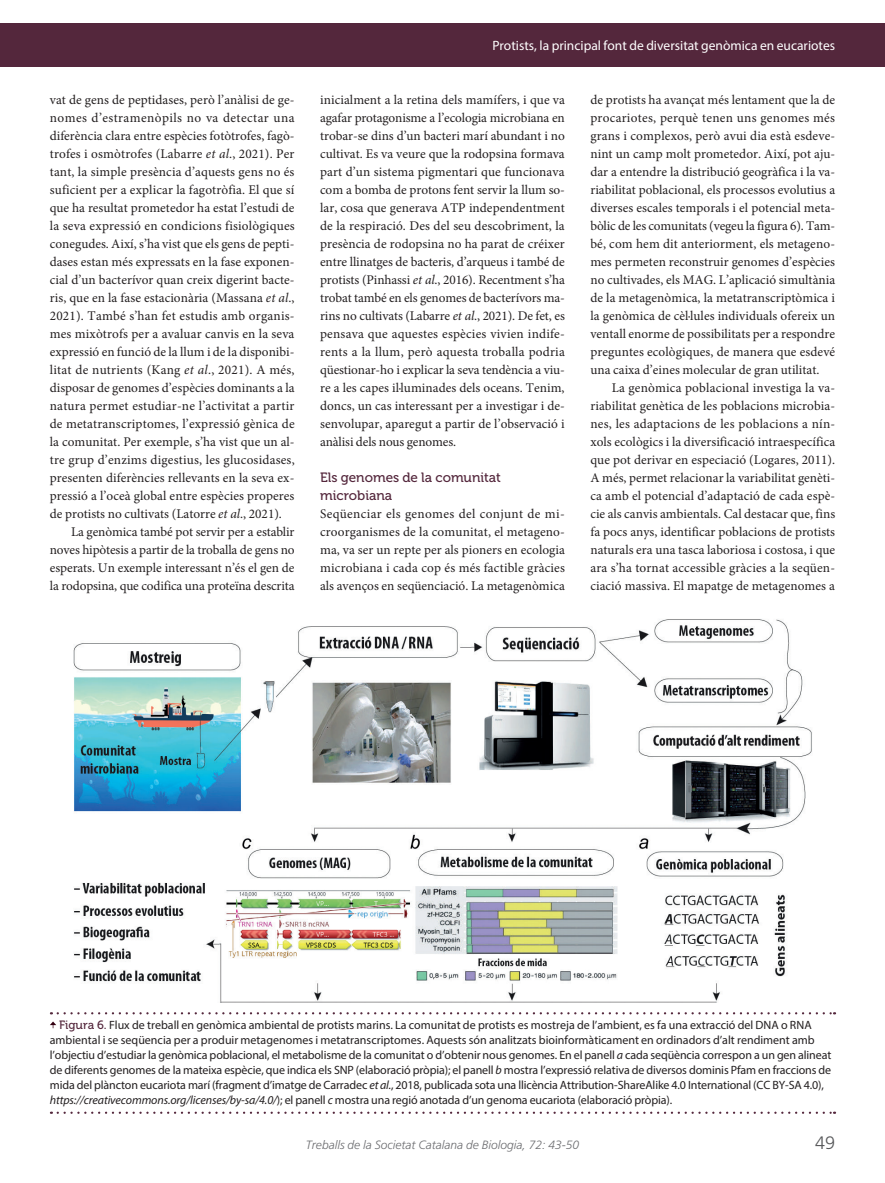
<style>
.page{position:relative;width:885px;height:1183px;background:#fff}
.page>*{position:absolute;margin:0;border:0;box-sizing:border-box;transform-origin:0 0}
.t1{font:300 18px "Frutiger LT Std";color:#57585a}
.t2{font:13.5px "Myriad Pro";color:#fff}
.L2{font:13.5px/18px "Museo 500";color:#54273c}
.Z{font:13.35px/18px "Minion Pro";letter-spacing:.005em;color:#231f20;text-align:justify}
.Z0{font:13.35px/18px "Minion Pro";color:#231f20;text-align:justify}
.Peu_figura{font:12px/15px "Myriad Pro";letter-spacing:-.01em;color:#231f20}
.t3{font:italic 300 12px "Frutiger LT Std";color:#6c6d70}
.s1{font-style:italic}
.s2{font-family:"Museo 500";color:#54273c}
</style>
<div class="page">
<div style="left:0;top:23px;width:884px;height:44px;background:#54273c"></div>
<img style="left:73px;top:619px;width:739px;height:383px">
<svg style="left:58px;top:1012px;width:777px;height:2px"></svg>
<svg style="left:58px;top:1111px;width:777px;height:2px"></svg>
<svg style="left:50px;top:1021px;width:6px;height:7px"></svg>
<p class="Z" style="left:50px;top:91px;width:246px">vat de gens de peptidases, però l’anàlisi de ge&shy;nomes d’estramenòpils no va detectar una diferència clara entre espècies fotòtrofes, fagò&shy;trofes i osmòtrofes (Labarre <span class="s1">et al</span>., 2021). Per tant, la simple presència d’aquests gens no és suficient per a explicar la fagotròfia. El que sí que ha resultat prometedor ha estat l’estudi de la seva expressió en condicions fisiològiques conegudes. Així, s’ha vist que els gens de pepti&shy;dases estan més expressats en la fase exponen&shy;cial d’un bacterívor quan creix digerint bacte&shy;ris, que en la fase estacionària (Massana <span class="s1">et al</span>., 2021). També s’han fet estudis amb organis&shy;mes mixòtrofs per a avaluar canvis en la seva expressió en funció de la llum i de la disponibi&shy;litat de nutrients (Kang <span class="s1">et al</span>., 2021). A més, disposar de genomes d’espècies dominants a la natura permet estudiar-ne l’activitat a partir de metatranscriptomes, l’expressió gènica de la comunitat. Per exemple, s’ha vist que un al&shy;tre grup d’enzims digestius, les glucosidases, presenten diferències rellevants en la seva ex&shy;pressió a l’oceà global entre espècies properes de protists no cultivats (Latorre <span class="s1">et al</span>., 2021).</p>
<p class="Z" style="left:50px;top:523px;width:246px;text-indent:21px">La genòmica també pot servir per a establir noves hipòtesis a partir de la troballa de gens no esperats. Un exemple interessant n’és el gen de la rodopsina, que codifica una proteïna descrita</p>
<p class="t2" style="left:492px;top:37px;width:344px">Protists, la principal font de diversitat genòmica en eucariotes</p>
<p class="Z" style="left:320px;top:91px;width:246px">inicialment a la retina dels mamífers, i que va agafar protagonisme a l’ecologia microbiana en trobar-se dins d’un bacteri marí abundant i no cultivat. Es va veure que la rodopsina formava part d’un sistema pigmentari que funcionava com a bomba de protons fent servir la llum so&shy;lar, cosa que generava ATP independentment de la respiració. Des del seu descobriment, la presència de rodopsina no ha parat de créixer entre llinatges de bacteris, d’arqueus i també de protists (Pinhassi <span class="s1">et al</span>., 2016). Recentment s’ha trobat també en els genomes de bacterívors ma&shy;rins no cultivats (Labarre <span class="s1">et al</span>., 2021). De fet, es pensava que aquestes espècies vivien indife&shy;rents a la llum, però aquesta troballa podria qüestionar-ho i explicar la seva tendència a viu&shy;re a les capes il·luminades dels oceans. Tenim, doncs, un cas interessant per a investigar i de&shy;senvolupar, aparegut a partir de l’observació i anàlisi dels nous genomes.</p>
<p class="L2" style="left:320px;top:468px;width:182px">Els genomes de la comunitat microbiana</p>
<p class="Z0" style="left:320px;top:505px;width:246px">Seqüenciar els genomes del conjunt de mi&shy;croorganismes de la comunitat, el metageno&shy;ma, va ser un repte per als pioners en ecologia microbiana i cada cop és més factible gràcies als avenços en seqüenciació. La metagenòmica</p>
<p class="Z0" style="left:590px;top:91px;width:246px">de protists ha avançat més lentament que la de procariotes, perquè tenen uns genomes més grans i complexos, però avui dia està esdeve&shy;nint un camp molt prometedor. Així, pot aju&shy;dar a entendre la distribució geogràfica i la va&shy;riabilitat poblacional, els processos evolutius a diverses escales temporals i el potencial meta&shy;bòlic de les comunitats (vegeu la figura 6). Tam&shy;bé, com hem dit anteriorment, els metageno&shy;mes permeten reconstruir genomes d’espècies no cultivades, els MAG. L’aplicació simultània de la metagenòmica, la metatranscriptòmica i la genòmica de cèl·lules individuals ofereix un ventall enorme de possibilitats per a respondre preguntes ecològiques, de manera que esdevé una caixa d’eines molecular de gran utilitat.</p>
<p class="Z" style="left:590px;top:379px;width:246px;text-indent:21px">La genòmica poblacional investiga la va&shy;riabilitat genètica de les poblacions microbia&shy;nes, les adaptacions de les poblacions a nín&shy;xols ecològics i la diversificació intraespecífica que pot derivar en especiació (Logares, 2011).<br>A més, permet relacionar la variabilitat genèti&shy;ca amb el potencial d’adaptació de cada espè&shy;cie als canvis ambientals. Cal destacar que, fins fa pocs anys, identificar poblacions de protists naturals era una tasca laboriosa i costosa, i que ara s’ha tornat accessible gràcies a la seqüen&shy;ciació massiva. El mapatge de metagenomes a</p>
<p class="Peu_figura" style="left:50px;top:1017px;width:783px;text-indent:9px"><span class="s2">Figura 6.</span> Flux de treball en genòmica ambiental de protists marins. La comunitat de protists es mostreja de l’ambient, es fa una extracció del DNA o RNA ambiental i se seqüencia per a produir metagenomes i metatranscriptomes. Aquests són analitzats bioinformàticament en ordinadors d’alt rendiment amb l’objectiu d’estudiar la genòmica poblacional, el metabolisme de la comunitat o d’obtenir nous genomes. En el panell <span class="s1">a</span> cada seqüència correspon a un gen alineat de diferents genomes de la mateixa espècie, que indica els SNP (elaboració pròpia); el panell <span class="s1">b</span> mostra l’expressió relativa de diversos dominis Pfam en fraccions de mida del plàncton eucariota marí (fragment d’imatge de Carradec <span class="s1">et al.</span>, 2018, publicada sota una llicència Attribution-ShareAlike 4.0 International (CC BY-SA 4.0), <span class="s1">https://creativecommons.org/licenses/by-sa/4.0/</span>); el panell <span class="s1">c</span> mostra una regió anotada d’un genoma eucariota (elaboració pròpia).</p>
<p class="t3" style="left:306px;top:1137px;width:274px">Treballs de la Societat Catalana de Biologia, 72: 43-50</p>
<h1 class="t1" style="left:815px;top:1131px;width:22px">49</h1>
</div>
